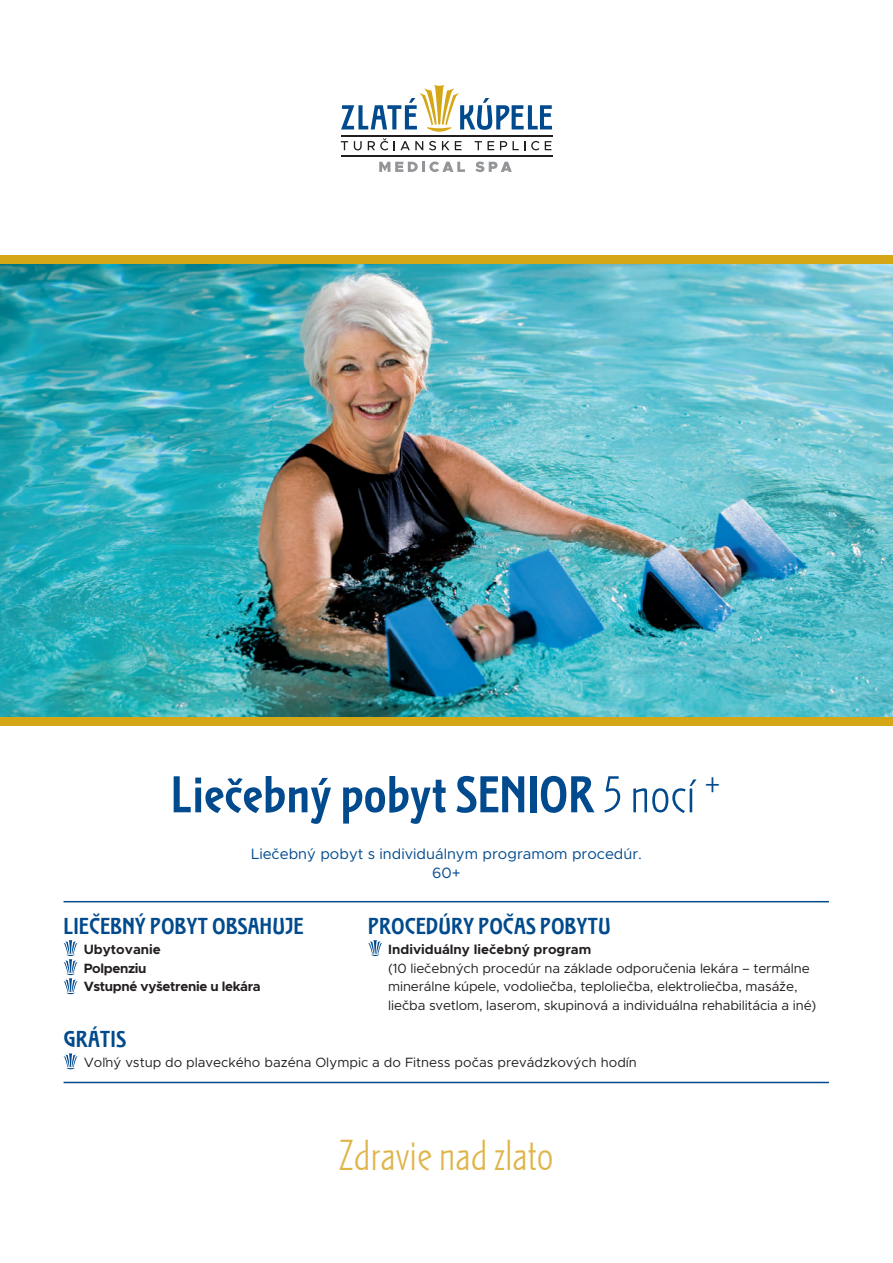
<style>
.page{position:relative;width:893px;height:1263px;background:#fff}
.page>*{position:absolute;margin:0;border:0;box-sizing:border-box;transform-origin:0 0}
.t1{font:700 54px "ITC Stoclet Com";color:#004a8d}
.t2{font:300 45px "ITC Stoclet Com";color:#dfb549}
.t3{font:700 24px "ITC Stoclet Com";color:#004a8d;scale:1.04 1}
.t4{font:15px/19.5px "Metropolis";color:#004a8d;text-align:center}
.t5{font:13.5px/18.8px "Metropolis";letter-spacing:-.01em;color:#231f20}
.t6{font:700 13.5px/18.8px "Metropolis";letter-spacing:-.025em;color:#231f20}
.t7{font:700 13.5px "Metropolis";color:#231f20}
.s1{font-family:"Stoclet ITC Std";font-weight:300}
</style>
<div class="page">
<img style="left:0;top:264px;width:893px;height:453px">
<hr style="left:64px;top:1082px;width:765px;height:1px;background:#004a8d">
<hr style="left:64px;top:901px;width:765px;height:1px;background:#004a8d">
<div style="left:0;top:255px;width:893px;height:9px;background:#d5a616"></div>
<div style="left:0;top:717px;width:893px;height:8px;background:#d5a616"></div>
<svg style="left:368px;top:940px;width:14px;height:16px"></svg>
<svg style="left:379px;top:162px;width:86px;height:10px"></svg>
<svg style="left:475px;top:162px;width:37px;height:10px"></svg>
<hr style="left:341px;top:135px;width:211px;height:1px;background:#231f20">
<hr style="left:341px;top:155px;width:211px;height:1px;background:#231f20">
<svg style="left:341px;top:85px;width:211px;height:47px"></svg>
<svg style="left:341px;top:141px;width:7px;height:9px"></svg>
<svg style="left:354px;top:141px;width:8px;height:9px"></svg>
<svg style="left:368px;top:138px;width:20px;height:12px"></svg>
<svg style="left:394px;top:141px;width:29px;height:9px"></svg>
<svg style="left:429px;top:141px;width:7px;height:9px"></svg>
<svg style="left:442px;top:141px;width:19px;height:9px"></svg>
<svg style="left:475px;top:141px;width:19px;height:9px"></svg>
<svg style="left:500px;top:141px;width:39px;height:9px"></svg>
<svg style="left:545px;top:141px;width:6px;height:9px"></svg>
<svg style="left:64px;top:940px;width:14px;height:54px"></svg>
<svg style="left:64px;top:1053px;width:14px;height:16px"></svg>
<h1 class="t1" style="left:171px;top:762px;width:553px">Liečebný pobyt SENIOR <span class="s1">5 nocí</span> <sup>+</sup></h1>
<p class="t4" style="left:251px;top:844px;width:392px">Liečebný pobyt s individuálnym programom procedúr.<br>60+</p>
<h3 class="t3" style="left:64px;top:911px;width:232px">LIEČEBNÝ POBYT OBSAHUJE</h3>
<p class="t6" style="left:84px;top:940px;width:179px">Ubytovanie<br>Polpenziu<br>Vstupné vyšetrenie u lekára</p>
<h3 class="t3" style="left:368px;top:911px;width:235px">PROCEDÚRY POČAS POBYTU</h3>
<p class="t7" style="left:388px;top:941px;width:204px">Individuálny liečebný program</p>
<p class="t5" style="left:388px;top:959px;width:430px">(10 liečebných procedúr na základe odporučenia lekára – termálne minerálne kúpele, vodoliečba, teploliečba, elektroliečba, masáže, liečba svetlom, laserom, skupinová a individuálna rehabilitácia a iné)</p>
<h3 class="t3" style="left:64px;top:1025px;width:62px">GRÁTIS</h3>
<p class="t5" style="left:84px;top:1053px;width:555px">Voľný vstup do plaveckého bazéna Olympic a do Fitness počas prevádzkových hodín</p>
<h2 class="t2" style="left:339px;top:1131px;width:216px">Zdravie nad zlato</h2>
</div>
